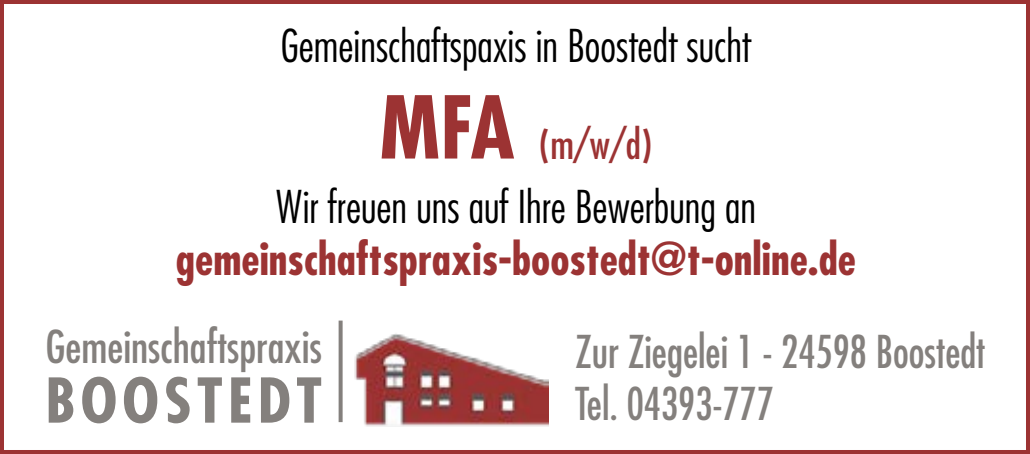
<style>
.page{position:relative;width:1030px;height:454px;background:#fff}
.page>*{position:absolute;margin:0;border:0;box-sizing:border-box;transform-origin:0 0}
.t1{font:700 condensed 60px "Futura Std";letter-spacing:.08em;color:#84807d;scale:1.05 1}
.t2{font:300 condensed 44px "Futura Std";color:#000}
.t3{font:700 condensed 44px "Futura Std";color:#9c3333}
.t4{font:condensed 44px/52px "Futura Std";color:#84807d;scale:.95 1}
.t5{font:condensed 44px "Futura Std";color:#84807d}
.t6{font:condensed 40px "Futura Std";color:#9c3333}
.s1{font-weight:700;font-size:84px}
</style>
<div class="page">
<div style="left:0;top:0;width:1030px;height:454px;border:4px solid #9c3333"></div>
<img style="left:354px;top:334px;width:194px;height:93px">
<svg style="left:339px;top:320px;width:4px;height:102px"></svg>
<p class="t2" style="left:281px;top:20px;width:472px">Gemeinschaftspaxis in Boostedt sucht</p>
<p class="t6" style="left:380px;top:120px;width:274px"><span class="s1">MFA</span> (m/w/d)</p>
<p class="t2" style="left:276px;top:180px;width:482px">Wir freuen uns auf Ihre Bewerbung an</p>
<p class="t3" style="left:176px;top:231px;width:681px">gemeinschaftspraxis-boostedt@t-online.de</p>
<p class="t5" style="left:45px;top:320px;width:278px">Gemeinschaftspraxis</p>
<h1 class="t1" style="left:45px;top:363px;width:265px">BOOSTEDT</h1>
<p class="t4" style="left:575px;top:325px;width:433px">Zur Ziegelei 1 - 24598 Boostedt<br>Tel. 04393-777</p>
</div>
